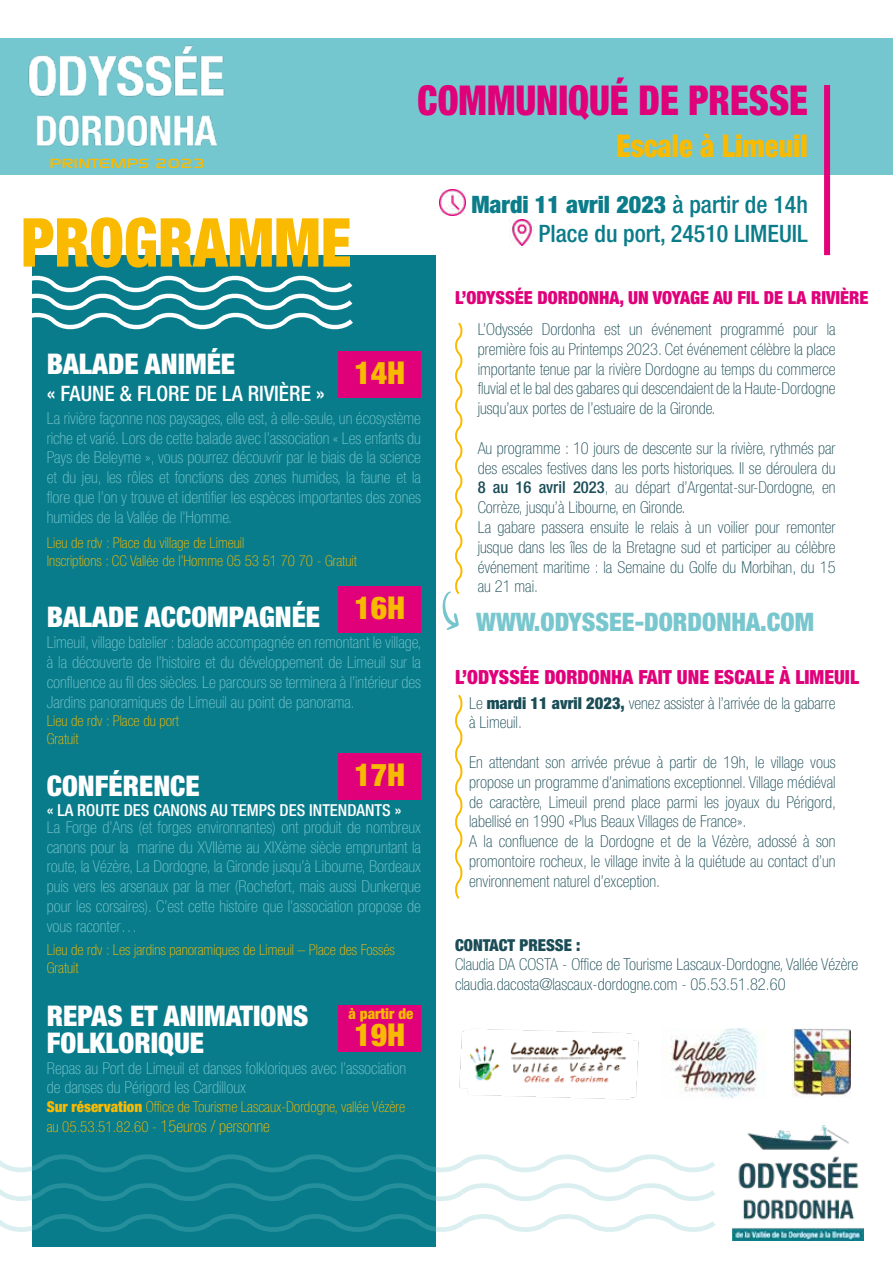
<style>
.page{position:relative;width:893px;height:1263px;background:#fff}
.page>*{position:absolute;margin:0;border:0;box-sizing:border-box;transform-origin:0 0}
.t1{font:900 condensed 67.65px "Helvetica Neue";color:#faba00;scale:.91 1}
.t2{font:900 condensed 41.25px "Helvetica Neue";color:#e0007a;scale:.91 1}
.t3{font:900 condensed 31.5px "Helvetica Neue";color:#f7ba00}
.t4{font:900 condensed 31.35px "Helvetica Neue";color:#faba00;scale:.91 1}
.t5{font:900 condensed 28.5px/27px "Helvetica Neue";color:#fff}
.t6{font:900 condensed 25.5px "Helvetica Neue";color:#78c6ce}
.t7{font:500 condensed 24px/28.8px "Helvetica Neue";color:#0b7c8a;text-align:right}
.t8{font:500 condensed 21.3px "Helvetica Neue";color:#fff}
.t9{font:900 condensed 19.5px "Helvetica Neue";color:#e0007a}
.t10{font:900 condensed 18px "Helvetica Neue";color:#e0007a}
.t11{font:100 condensed 16.5px/19.8px "Helvetica Neue";color:#78c6ce;text-align:justify}
.t12{font:100 condensed 16.5px/19.8px "Helvetica Neue";color:#1b4d57}
.t13{font:100 condensed 16.5px/19.8px "Helvetica Neue";color:#1c4d57}
.t14{font:500 condensed 16.5px "Helvetica Neue";color:#fff}
.t15{font:900 condensed 16.5px "Helvetica Neue";color:#1b4d57}
.t16{font:100 condensed 15px/18px "Helvetica Neue";color:#faba00}
.t17{font:900 condensed 15px "Helvetica Neue";color:#f7ba00}
.t18{font:500 12.9px "Digital";color:#faba00;scale:1.52 1}
.s1{font-weight:900}
.s2{font-size:16.5px}
.s3{font-weight:500}
.s4{color:#1b4d57}
</style>
<div class="page">
<div style="left:0;top:38px;width:893px;height:136px;background:#75c7cf"></div>
<div style="left:824px;top:85px;width:6px;height:170px;background:#e3027a"></div>
<div style="left:32px;top:255px;width:404px;height:992px;background:#087c8b"></div>
<img style="left:28px;top:45px;width:197px;height:102px">
<svg style="left:455px;top:694px;width:8px;height:205px"></svg>
<img style="left:671px;top:1028px;width:94px;height:70px">
<img style="left:459px;top:1029px;width:180px;height:71px">
<img style="left:792px;top:1028px;width:58px;height:69px">
<svg style="left:442px;top:322px;width:21px;height:308px"></svg>
<div style="left:339px;top:351px;width:82px;height:47px;background:#e0007a"></div>
<div style="left:339px;top:587px;width:82px;height:46px;background:#e0007a"></div>
<div style="left:339px;top:753px;width:82px;height:46px;background:#e0007a"></div>
<div style="left:339px;top:1005px;width:82px;height:46px;background:#e0007a"></div>
<svg style="left:32px;top:275px;width:321px;height:55px"></svg>
<img style="left:733px;top:1125px;width:130px;height:115px">
<svg style="left:0;top:1154px;width:716px;height:78px"></svg>
<img style="left:439px;top:190px;width:26px;height:26px">
<img style="left:509px;top:220px;width:26px;height:26px">
<p class="t18" style="left:50px;top:155px;width:104px">PRINTEMPS 2023</p>
<h1 class="t1" style="left:21px;top:201px;width:364px">PROGRAMME</h1>
<h2 class="t2" style="left:418px;top:75px;width:430px">COMMUNIQUÉ DE PRESSE</h2>
<h3 class="t4" style="left:616px;top:126px;width:212px">Escale à Limeuil</h3>
<h3 class="t7" style="left:471px;top:190px;width:338px"><span class="s1">Mardi 11 avril 2023</span> à partir de 14h<br>Place du port, 24510 LIMEUIL</h3>
<p class="t10" style="left:455px;top:286px;width:415px">L’ODYSSÉE DORDONHA, UN VOYAGE AU FIL DE LA RIVIÈRE</p>
<h3 class="t5" style="left:47px;top:350px;width:190px">BALADE ANIMÉE</h3>
<p class="t8" style="left:47px;top:381px;width:279px">« FAUNE &amp; FLORE DE LA RIVIÈRE »</p>
<p class="t11" style="left:47px;top:408px;width:376px">La rivière façonne nos paysages, elle est, à elle-seule, un écosystème riche et varié. Lors de cette balade avec l’association « Les enfants du Pays de Beleyme », vous pourrez découvrir par le biais de la science et du jeu, les rôles et fonctions des zones humides, la faune et la flore que l’on y trouve et identifier les espèces importantes des zones humides de la Vallée de l’Homme.</p>
<p class="t16" style="left:47px;top:534px;width:311px">Lieu de rdv : Place du village de Limeuil<br>Inscriptions : CC Vallée de l’Homme 05 53 51 70 70 - Gratuit</p>
<h3 class="t5" style="left:47px;top:603px;width:275px">BALADE ACCOMPAGNÉE</h3>
<p class="t11" style="left:47px;top:632px;width:376px">Limeuil, village batelier : balade accompagnée en remontant le village, à la découverte de l’histoire et du développement de Limeuil sur la confluence au fil des siècles. Le parcours se terminera à l’intérieur des Jardins panoramiques de Limeuil au point de panorama.</p>
<p class="t16" style="left:47px;top:712px;width:134px">Lieu de rdv : Place du port<br>Gratuit</p>
<h3 class="t5" style="left:47px;top:772px;width:155px">CONFÉRENCE</h3>
<p class="t14" style="left:47px;top:800px;width:356px">« LA ROUTE DES CANONS AU TEMPS DES INTENDANTS »</p>
<p class="t11" style="left:47px;top:817px;width:376px">La Forge d’Ans (et forges environnantes) ont produit de nombreux canons pour la marine du XVIIème au XIXème siècle empruntant la route, la Vézère, La Dordogne, la Gironde jusqu’à Libourne, Bordeaux puis vers les arsenaux par la mer (Rochefort, mais aussi Dunkerque pour les corsaires). C’est cette histoire que l’association propose de vous raconter…</p>
<p class="t16" style="left:47px;top:940px;width:350px">Lieu de rdv : Les jardins panoramiques de Limeuil – Place des Fossés<br>Gratuit</p>
<h3 class="t5" style="left:47px;top:1002px;width:263px">REPAS ET ANIMATIONS<br>FOLKLORIQUE</h3>
<h3 class="t3" style="left:354px;top:353px;width:52px">14H</h3>
<h3 class="t3" style="left:354px;top:589px;width:52px">16H</h3>
<h3 class="t3" style="left:354px;top:755px;width:52px">17H</h3>
<p class="t17" style="left:349px;top:1004px;width:66px">à partir de</p>
<h3 class="t3" style="left:354px;top:1015px;width:52px">19H</h3>
<p class="t11" style="left:47px;top:1058px;width:361px">Repas au Port de Limeuil et danses folkloriques avec l’association de danses du Périgord les Cardilloux</p>
<p class="t16" style="left:47px;top:1097px;width:360px;line-height:19.8px"><span class="s1">Sur réservation</span> Office de Tourisme Lascaux-Dordogne, vallée Vézère au 05.53.51.82.60 - <span class="s2">15euros / personne</span></p>
<p class="t12" style="left:478px;top:319px;width:359px;text-align:justify">L’Odyssée Dordonha est un événement programmé pour la première fois au Printemps 2023. Cet événement célèbre la place importante tenue par la rivière Dordogne au temps du commerce fluvial et le bal des gabares qui descendaient de la Haute-Dordogne jusqu’aux portes de l’estuaire de la Gironde.</p>
<p class="t12" style="left:478px;top:438px;width:359px">Au programme : 10 jours de descente sur la rivière, rythmés par des escales festives dans les ports historiques. Il se déroulera du <span class="s3">8 au 16 avril 2023</span>, au départ d’Argentat-sur-Dordogne, en Corrèze, jusqu’à Libourne, en Gironde.<br>La gabare passera ensuite le relais à un voilier pour remonter jusque dans les îles de la Bretagne sud et participer au célèbre événement maritime : la Semaine du Golfe du Morbihan, du 15 au 21 mai.</p>
<h3 class="t6" style="left:476px;top:606px;width:339px">WWW.ODYSSEE-DORDONHA.COM</h3>
<p class="t9" style="left:455px;top:665px;width:406px">L’ODYSSÉE DORDONHA FAIT UNE ESCALE À LIMEUIL</p>
<p class="t12" style="left:469px;top:693px;width:368px">Le <span class="s1">mardi 11 avril 2023,</span> venez assister à l’arrivée de la gabarre à Limeuil.</p>
<p class="t13" style="left:469px;top:752px;width:368px"><span class="s4">En attendant son arrivée prévue à partir de 19h, le village vous propose un programme d’animations exceptionnel.</span> Village médiéval de caractère, Limeuil prend place parmi les joyaux du Périgord, labellisé en 1990 «Plus Beaux Villages de France».<br>A la confluence de la Dordogne et de la Vézère, adossé à son promontoire rocheux, le village invite à la quiétude au contact d’un environnement naturel d’exception.</p>
<p class="t15" style="left:455px;top:935px;width:127px">CONTACT PRESSE :</p>
<p class="t12" style="left:455px;top:954px;width:405px">Claudia DA COSTA - Office de Tourisme Lascaux-Dordogne, Vallée Vézère claudia.dacosta@lascaux-dordogne.com - 05.53.51.82.60</p>
</div>
